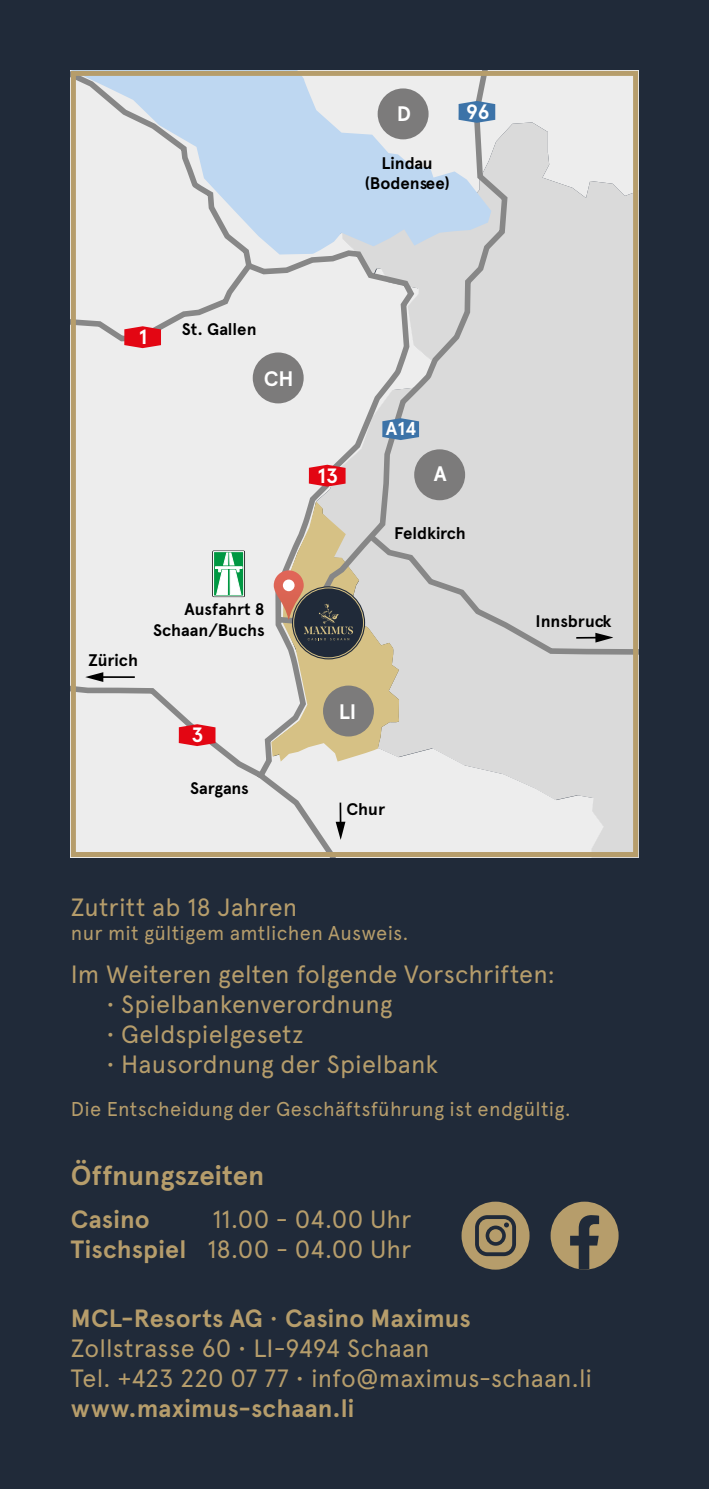
<style>
.page{position:relative;width:709px;height:1489px;background:#fff}
.page>*{position:absolute;margin:0;border:0;box-sizing:border-box;transform-origin:0 0}
.t1{font:700 27.5px "Apercu";color:#b69d6b}
.t2{font:25px/30px "Apercu";letter-spacing:.005em;color:#b69d6b}
.t3{font:700 25px "Apercu";letter-spacing:.01em;color:#b69d6b}
.t4{font:700 21px "Apercu Pro";color:#fff}
.t5{font:700 20.75px "Apercu Pro";color:#fff}
.t6{font:20px "Apercu";letter-spacing:.015em;color:#b69d6b}
.t7{font:700 18.75px "Apercu Pro";color:#fff}
.t8{font:700 16.75px/19.5px "Apercu Pro";color:#000;text-align:center}
.s1{font-weight:700}
</style>
<div class="page">
<div style="left:0;top:0;width:709px;height:1488px;background:#202a39"></div>
<div style="left:461px;top:1201px;width:68px;height:68px;background:#b69d6b;border-radius:50%"></div>
<svg style="left:475px;top:1215px;width:41px;height:40px"></svg>
<div style="left:550px;top:1201px;width:68px;height:68px;background:#b69d6b;border-radius:50%"></div>
<svg style="left:570px;top:1215px;width:29px;height:54px"></svg>
<svg style="left:77px;top:77px;width:555px;height:774px;background:#e0e2e5"></svg>
<svg style="left:179px;top:724px;width:36px;height:22px"></svg>
<svg style="left:309px;top:464px;width:36px;height:22px"></svg>
<svg style="left:77px;top:258px;width:180px;height:90px;background:#e5dbdb"></svg>
<svg style="left:458px;top:101px;width:37px;height:22px"></svg>
<hr style="left:100px;top:676px;width:35px;height:2px;background:#000">
<svg style="left:85px;top:672px;width:18px;height:10px"></svg>
<hr style="left:339px;top:802px;width:2px;height:23px;background:#000">
<svg style="left:336px;top:821px;width:9px;height:19px"></svg>
<div style="left:180px;top:320px;width:76px;height:19px;background:#ededed"></div>
<div style="left:181px;top:779px;width:76px;height:19px;background:#ededed"></div>
<svg style="left:382px;top:418px;width:37px;height:22px"></svg>
<div style="left:213px;top:551px;width:32px;height:45px;border:1px solid #000"></div>
<div style="left:213px;top:551px;width:31px;height:45px;background:#009842;border:1px solid #fff"></div>
<div style="left:215px;top:566px;width:27px;height:2px;background:#fff;border:1px solid #fff"></div>
<svg style="left:216px;top:553px;width:25px;height:41px"></svg>
<svg style="left:271px;top:501px;width:361px;height:260px;background:#cfccc5"></svg>
<div style="left:414px;top:449px;width:51px;height:51px;background:#7c7b7b;border-radius:50%"></div>
<div style="left:253px;top:352px;width:51px;height:51px;background:#7c7b7b;border-radius:50%"></div>
<div style="left:377px;top:88px;width:51px;height:51px;background:#7c7b7b;border-radius:50%"></div>
<div style="left:323px;top:685px;width:51px;height:51px;background:#7c7b7b;border-radius:50%"></div>
<div style="left:71px;top:71px;width:567px;height:786px;border:5px solid #b69d6b"></div>
<p class="t4" style="left:397px;top:98px;width:16px">D</p>
<p class="t8" style="left:365px;top:153px;width:86px">Lindau (Bodensee)</p>
<p class="t5" style="left:466px;top:96px;width:26px">96</p>
<p class="t5" style="left:139px;top:321px;width:10px">1</p>
<p class="t8" style="left:182px;top:319px;width:76px">St. Gallen</p>
<p class="t4" style="left:264px;top:362px;width:31px">CH</p>
<p class="t8" style="left:89px;top:650px;width:51px">Zürich</p>
<p class="t8" style="left:153px;top:599px;width:113px;line-height:20.2px;text-align:right">Ausfahrt 8<br>Schaan/Buchs</p>
<p class="t5" style="left:191px;top:719px;width:14px">3</p>
<p class="t8" style="left:190px;top:777px;width:60px">Sargans</p>
<p class="t5" style="left:317px;top:460px;width:22px">13</p>
<p class="t7" style="left:386px;top:414px;width:32px">A14</p>
<p class="t4" style="left:434px;top:458px;width:14px">A</p>
<p class="t8" style="left:394px;top:522px;width:73px">Feldkirch</p>
<p class="t4" style="left:339px;top:696px;width:19px">LI</p>
<p class="t8" style="left:346px;top:798px;width:40px">Chur</p>
<p class="t8" style="left:535px;top:611px;width:77px">Innsbruck</p>
<p class="t2" style="left:71px;top:892px;width:228px">Zutritt ab 18 Jahren</p>
<p class="t6" style="left:71px;top:921px;width:339px">nur mit gültigem amtlichen Ausweis.</p>
<p class="t2" style="left:71px;top:959px;width:486px">Im Weiteren gelten folgende Vorschriften:</p>
<p class="t2" style="left:106px;top:989px;width:288px">• Spielbankenverordnung</p>
<p class="t2" style="left:106px;top:1019px;width:199px">• Geldspielgesetz</p>
<p class="t2" style="left:106px;top:1049px;width:333px">• Hausordnung der Spielbank</p>
<p class="t6" style="left:71px;top:1096px;width:501px">Die Entscheidung der Geschäftsführung ist endgültig.</p>
<p class="t1" style="left:71px;top:1159px;width:195px">Öffnungszeiten</p>
<p class="t3" style="left:71px;top:1203px;width:80px">Casino</p>
<p class="t2" style="left:71px;top:1203px;width:342px;text-align:right">11.00 - 04.00 Uhr<br><span class="s1">Tischspiel</span> 18.00 - 04.00 Uhr</p>
<p class="t2" style="left:71px;top:1302px;width:523px"><span class="s1">MCL-Resorts AG</span> • <span class="s1">Casino Maximus<br></span>Zollstrasse 60 • LI-9494 Schaan<br>Tel. +423 220 07 77 • info@maximus-schaan.li</p>
<p class="t3" style="left:71px;top:1392px;width:285px">www.maximus-schaan.li</p>
</div>
